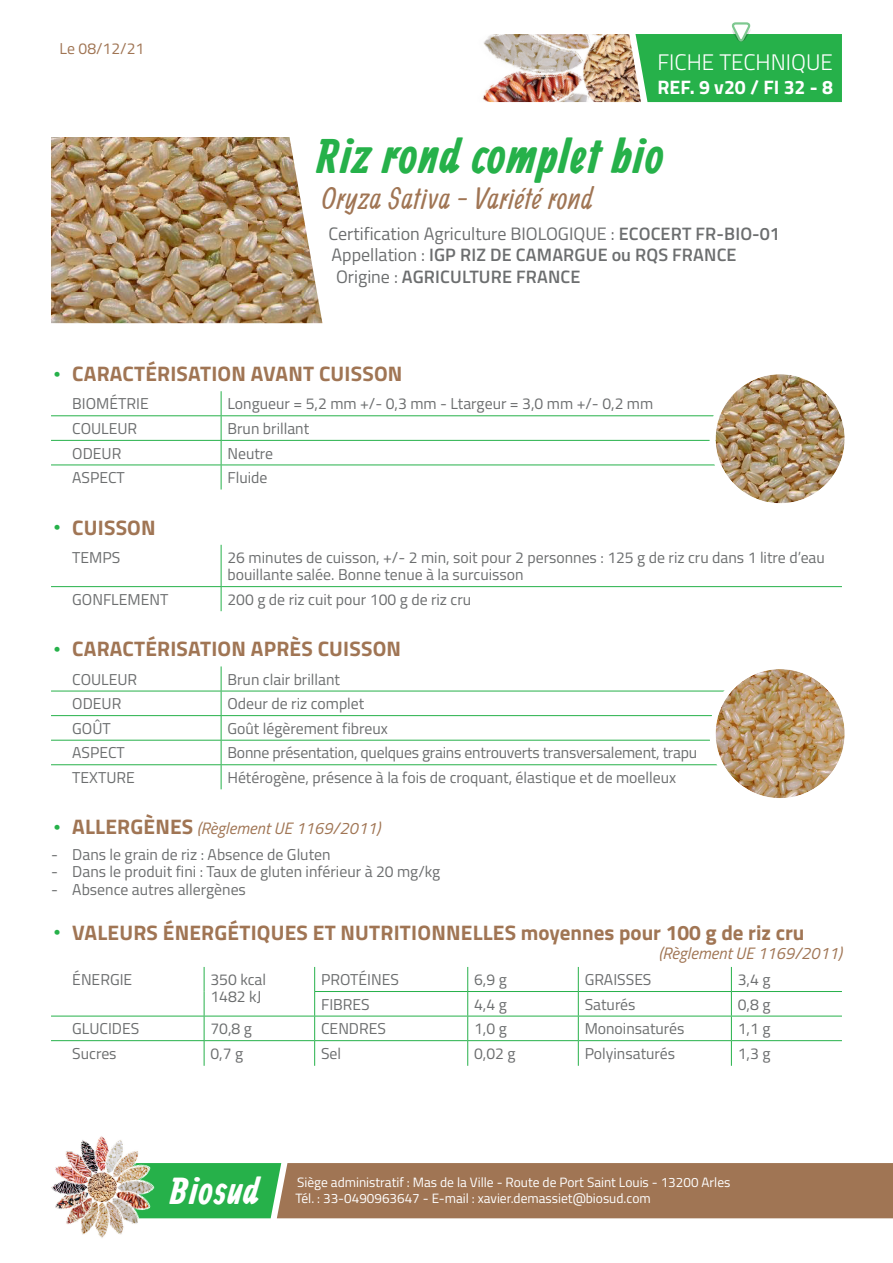
<style>
.page{position:relative;width:893px;height:1263px;background:#fff}
.page>*{position:absolute;margin:0;border:0;box-sizing:border-box;transform-origin:0 0}
.t1{font:700 48.45px "Allan";letter-spacing:.02em;color:#26b14a}
.t2{font:700 37.5px "Allan";letter-spacing:.02em;color:#fff}
.t3{font:30px "Allan";letter-spacing:.02em;color:#a07554}
.t4{font:300 22.5px "Titillium Web";color:#fff}
.t5{font:700 21px "Titillium Web";letter-spacing:.01em;color:#a07554}
.t6{font:700 19.5px "Titillium Web";color:#fff}
.t7{font:600 18px/21.6px "Titillium Web";letter-spacing:.01em;color:#6c6e6f}
.t8{font:italic 16.5px "Titillium";color:#a07554}
.t9{font:15.75px/17.2px "Titillium";color:#6c6e6f}
.t10{font:15.75px "Titillium";color:#a07554}
.t11{font:13.5px "Titillium Web";color:#fff}
.s1{font-weight:400}
.s2{font-family:"Allan";font-weight:400;color:#26b14a}
.s3{font-family:"Allan";font-style:normal;font-size:21px;color:#26b14a}
.s4{font-family:"Titillium Web";font-weight:700;font-style:normal;font-size:21px}
</style>
<div class="page">
<svg style="left:169px;top:1163px;width:724px;height:55px;background:#8e7f54"></svg>
<img style="left:51px;top:1136px;width:118px;height:102px">
<hr style="left:51px;top:415px;width:170px;height:1px;background:#26b14a">
<hr style="left:221px;top:415px;width:621px;height:1px;background:#26b14a">
<hr style="left:51px;top:440px;width:170px;height:1px;background:#26b14a">
<hr style="left:221px;top:440px;width:621px;height:1px;background:#26b14a">
<hr style="left:51px;top:465px;width:170px;height:1px;background:#26b14a">
<hr style="left:221px;top:465px;width:621px;height:1px;background:#26b14a">
<svg style="left:221px;top:391px;width:1px;height:98px"></svg>
<hr style="left:51px;top:691px;width:170px;height:1px;background:#26b14a">
<hr style="left:221px;top:691px;width:553px;height:1px;background:#26b14a">
<hr style="left:51px;top:715px;width:170px;height:1px;background:#26b14a">
<hr style="left:221px;top:715px;width:553px;height:1px;background:#26b14a">
<hr style="left:51px;top:740px;width:170px;height:1px;background:#26b14a">
<hr style="left:221px;top:740px;width:553px;height:1px;background:#26b14a">
<svg style="left:221px;top:666px;width:1px;height:123px"></svg>
<hr style="left:51px;top:764px;width:170px;height:1px;background:#26b14a">
<hr style="left:221px;top:764px;width:553px;height:1px;background:#26b14a">
<hr style="left:51px;top:1016px;width:153px;height:1px;background:#26b14a">
<hr style="left:204px;top:1016px;width:111px;height:1px;background:#26b14a">
<hr style="left:315px;top:1016px;width:153px;height:1px;background:#26b14a">
<hr style="left:468px;top:1016px;width:110px;height:1px;background:#26b14a">
<hr style="left:578px;top:1016px;width:153px;height:1px;background:#26b14a">
<hr style="left:731px;top:1016px;width:111px;height:1px;background:#26b14a">
<hr style="left:51px;top:1040px;width:153px;height:1px;background:#26b14a">
<hr style="left:204px;top:1040px;width:111px;height:1px;background:#26b14a">
<hr style="left:315px;top:1040px;width:153px;height:1px;background:#26b14a">
<hr style="left:468px;top:1040px;width:110px;height:1px;background:#26b14a">
<hr style="left:578px;top:1040px;width:153px;height:1px;background:#26b14a">
<hr style="left:731px;top:1040px;width:111px;height:1px;background:#26b14a">
<svg style="left:204px;top:967px;width:1px;height:99px"></svg>
<svg style="left:314px;top:967px;width:1px;height:99px"></svg>
<svg style="left:467px;top:967px;width:1px;height:99px"></svg>
<svg style="left:578px;top:967px;width:1px;height:99px"></svg>
<svg style="left:731px;top:967px;width:1px;height:99px"></svg>
<hr style="left:314px;top:991px;width:154px;height:1px;background:#26b14a">
<hr style="left:468px;top:991px;width:110px;height:1px;background:#26b14a">
<hr style="left:578px;top:991px;width:153px;height:1px;background:#26b14a">
<hr style="left:731px;top:991px;width:111px;height:1px;background:#26b14a">
<hr style="left:221px;top:545px;width:1px;height:41px;background:#26b14a">
<hr style="left:51px;top:586px;width:170px;height:1px;background:#26b14a">
<hr style="left:221px;top:586px;width:621px;height:1px;background:#26b14a">
<svg style="left:221px;top:587px;width:1px;height:24px"></svg>
<img style="left:51px;top:137px;width:271px;height:186px">
<img style="left:716px;top:669px;width:129px;height:129px;border-radius:65px">
<div style="left:710px;top:663px;width:141px;height:141px;border:6px solid #fff;border-radius:50%"></div>
<img style="left:716px;top:374px;width:129px;height:129px;border-radius:65px">
<div style="left:710px;top:368px;width:141px;height:141px;border:6px solid #fff;border-radius:50%"></div>
<img style="left:482px;top:22px;width:360px;height:80px">
<p class="t10" style="left:60px;top:37px;width:86px">Le 08/12/21</p>
<h3 class="t4" style="left:657px;top:46px;width:177px">FICHE TECHNIQUE</h3>
<p class="t6" style="left:657px;top:72px;width:177px">REF. 9 v20 / FI 32 - 8</p>
<h1 class="t1" style="left:316px;top:130px;width:348px">Riz rond complet bio</h1>
<h3 class="t3" style="left:322px;top:181px;width:272px">Oryza Sativa - Variété rond</h3>
<p class="t7" style="left:328px;top:221px;width:453px"><span class="s1">Certification Agriculture BIOLOGIQUE :</span> ECOCERT FR-BIO-01<br><span class="s1">Appellation :</span> IGP RIZ DE CAMARGUE ou RQS FRANCE<br><span class="s1">Origine :</span> AGRICULTURE FRANCE</p>
<h3 class="t5" style="left:51px;top:358px;width:353px"><span class="s2">•</span> CARACTÉRISATION AVANT CUISSON</h3>
<p class="t9" style="left:72px;top:394px;width:78px">BIOMÉTRIE</p>
<p class="t9" style="left:227px;top:394px;width:427px">Longueur = 5,2 mm +/- 0,3 mm - Ltargeur = 3,0 mm +/- 0,2 mm</p>
<p class="t9" style="left:72px;top:419px;width:67px">COULEUR</p>
<p class="t9" style="left:227px;top:419px;width:83px">Brun brillant</p>
<p class="t9" style="left:72px;top:444px;width:51px">ODEUR</p>
<p class="t9" style="left:227px;top:444px;width:47px">Neutre</p>
<p class="t9" style="left:72px;top:468px;width:54px">ASPECT</p>
<p class="t9" style="left:227px;top:468px;width:42px">Fluide</p>
<h3 class="t5" style="left:51px;top:511px;width:106px"><span class="s2">•</span> CUISSON</h3>
<p class="t9" style="left:72px;top:548px;width:50px">TEMPS</p>
<p class="t9" style="left:227px;top:548px;width:599px">26 minutes de cuisson, +/- 2 min, soit pour 2 personnes : 125 g de riz cru dans 1 litre d’eau bouillante salée. Bonne tenue à la surcuisson</p>
<p class="t9" style="left:72px;top:590px;width:98px">GONFLEMENT</p>
<p class="t9" style="left:227px;top:590px;width:245px">200 g de riz cuit pour 100 g de riz cru</p>
<h3 class="t5" style="left:51px;top:633px;width:352px"><span class="s2">•</span> CARACTÉRISATION APRÈS CUISSON</h3>
<p class="t9" style="left:72px;top:670px;width:67px">COULEUR</p>
<p class="t9" style="left:227px;top:670px;width:114px">Brun clair brillant</p>
<p class="t9" style="left:72px;top:694px;width:51px">ODEUR</p>
<p class="t9" style="left:227px;top:694px;width:138px">Odeur de riz complet</p>
<p class="t9" style="left:72px;top:719px;width:40px">GOÛT</p>
<p class="t9" style="left:227px;top:719px;width:162px">Goût légèrement fibreux</p>
<p class="t9" style="left:72px;top:743px;width:54px">ASPECT</p>
<p class="t9" style="left:227px;top:743px;width:471px">Bonne présentation, quelques grains entrouverts transversalement, trapu</p>
<p class="t9" style="left:72px;top:768px;width:64px">TEXTURE</p>
<p class="t9" style="left:227px;top:768px;width:450px">Hétérogène, présence à la fois de croquant, élastique et de moelleux</p>
<p class="t8" style="left:51px;top:816px;width:331px"><span class="s3">•</span> <span class="s4">ALLERGÈNES</span> (Règlement UE 1169/2011)</p>
<p class="t9" style="left:51px;top:845px;width:281px">- Dans le grain de riz : Absence de Gluten</p>
<p class="t9" style="left:51px;top:862px;width:391px">- Dans le produit fini : Taux de gluten inférieur à 20 mg/kg</p>
<p class="t9" style="left:51px;top:880px;width:196px">- Absence autres allergènes</p>
<h3 class="t5" style="left:51px;top:916px;width:755px"><span class="s2">•</span> VALEURS ÉNERGÉTIQUES ET NUTRITIONNELLES moyennes pour 100 g de riz cru</h3>
<p class="t8" style="left:659px;top:941px;width:185px">(Règlement UE 1169/2011)</p>
<p class="t9" style="left:72px;top:970px;width:62px">ÉNERGIE</p>
<p class="t9" style="left:210px;top:970px;width:57px">350 kcal<br>1482 kJ</p>
<p class="t9" style="left:321px;top:970px;width:79px">PROTÉINES</p>
<p class="t9" style="left:474px;top:970px;width:34px">6,9 g</p>
<p class="t9" style="left:585px;top:970px;width:68px">GRAISSES</p>
<p class="t9" style="left:738px;top:970px;width:34px">3,4 g</p>
<p class="t9" style="left:321px;top:995px;width:50px">FIBRES</p>
<p class="t9" style="left:474px;top:995px;width:34px">4,4 g</p>
<p class="t9" style="left:585px;top:995px;width:52px">Saturés</p>
<p class="t9" style="left:738px;top:995px;width:34px">0,8 g</p>
<p class="t9" style="left:72px;top:1019px;width:68px">GLUCIDES</p>
<p class="t9" style="left:210px;top:1019px;width:43px">70,8 g</p>
<p class="t9" style="left:321px;top:1019px;width:66px">CENDRES</p>
<p class="t9" style="left:474px;top:1019px;width:34px">1,0 g</p>
<p class="t9" style="left:585px;top:1019px;width:101px">Monoinsaturés</p>
<p class="t9" style="left:738px;top:1019px;width:34px">1,1 g</p>
<p class="t9" style="left:72px;top:1044px;width:46px">Sucres</p>
<p class="t9" style="left:210px;top:1044px;width:34px">0,7 g</p>
<p class="t9" style="left:321px;top:1044px;width:22px">Sel</p>
<p class="t9" style="left:474px;top:1044px;width:43px">0,02 g</p>
<p class="t9" style="left:585px;top:1044px;width:92px">Polyinsaturés</p>
<p class="t9" style="left:738px;top:1044px;width:34px">1,3 g</p>
<h2 class="t2" style="left:170px;top:1170px;width:91px">Biosud</h2>
<p class="t11" style="left:297px;top:1173px;width:435px">Siège administratif : Mas de la Ville - Route de Port Saint Louis - 13200 Arles</p>
<p class="t11" style="left:296px;top:1189px;width:357px">Tél. : 33-0490963647 - E-mail : xavier.demassiet@biosud.com</p>
</div>
